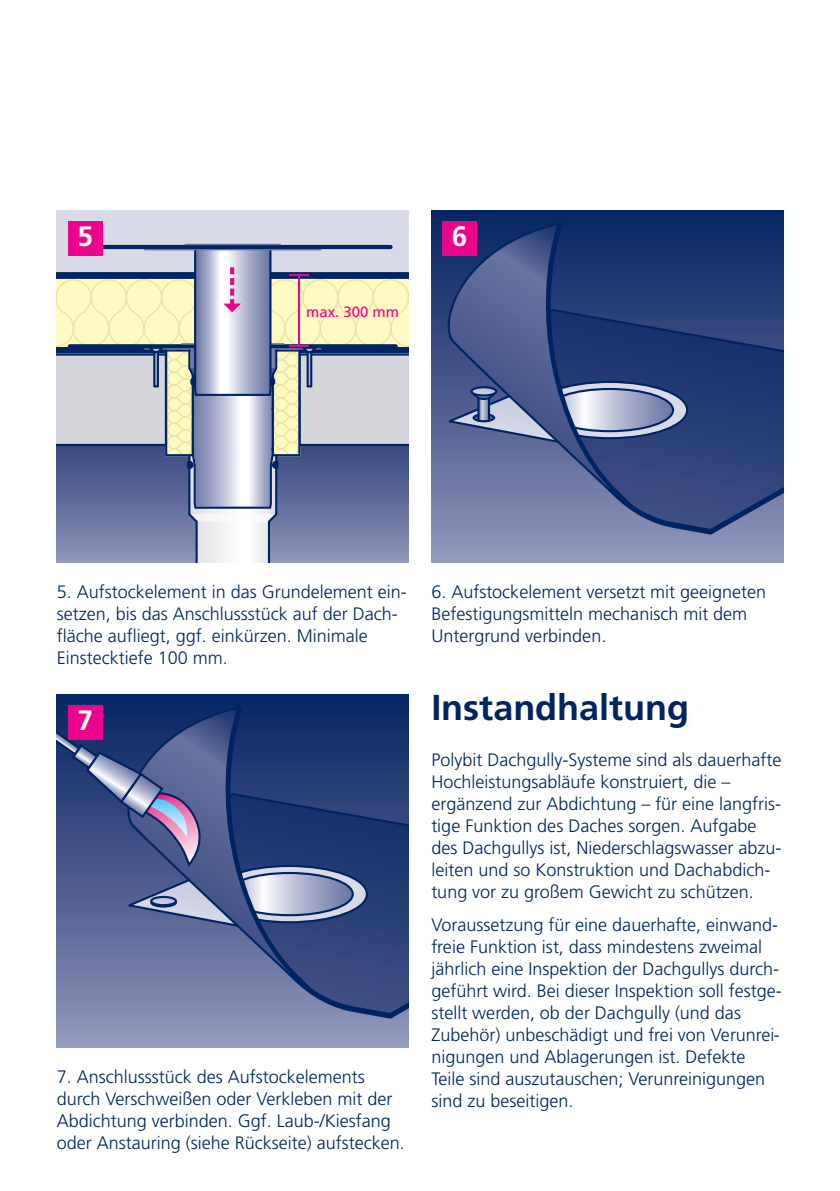
<style>
.page{position:relative;width:840px;height:1191px;background:#fff}
.page>*{position:absolute;margin:0;border:0;box-sizing:border-box;transform-origin:0 0}
.t1{font:700 36px "Frutiger";color:#002361}
.t2{font:700 28px "Frutiger";color:#fff}
.t3{font:300 18px/22px "Frutiger";color:#002361}
.t4{font:14.8px "Frutiger";color:#ed028c}
</style>
<div class="page">
<svg style="left:431px;top:211px;width:351px;height:352px;background:#6a78a3"></svg>
<svg style="left:447px;top:220px;width:335px;height:312px;background:#495c8d"></svg>
<svg style="left:436px;top:221px;width:177px;height:273px;background:#33487d"></svg>
<svg style="left:442px;top:224px;width:323px;height:288px;background:#3e5284"></svg>
<svg style="left:471px;top:387px;width:25px;height:8px"></svg>
<div style="left:470px;top:386px;width:27px;height:10px;border:2px solid #002361;border-radius:50%"></div>
<div style="left:442px;top:221px;width:34px;height:34px;background:#ed028c"></div>
<svg style="left:57px;top:996px;width:351px;height:51px;background:#8b93b8"></svg>
<svg style="left:127px;top:996px;width:281px;height:20px;background:#6a77a2"></svg>
<svg style="left:57px;top:695px;width:351px;height:301px;background:#445688"></svg>
<svg style="left:151px;top:897px;width:25px;height:8px"></svg>
<div style="left:150px;top:896px;width:27px;height:10px;border:2px solid #002361;border-radius:50%"></div>
<div style="left:68px;top:705px;width:34px;height:34px;background:#ed028c"></div>
<div style="left:57px;top:211px;width:351px;height:34px;background:#d8dae8"></div>
<hr style="left:184px;top:244px;width:97px;height:1px;background:#6974a0">
<svg style="left:57px;top:245px;width:351px;height:318px;background:#a8aeb9"></svg>
<hr style="left:144px;top:249px;width:177px;height:1px;background:#6974a0">
<div style="left:68px;top:221px;width:34px;height:34px;background:#ed028c"></div>
<h2 class="t2" style="left:77px;top:225px;width:17px">5</h2>
<p class="t4" style="left:306px;top:306px;width:94px">max. 300 mm</p>
<h2 class="t2" style="left:451px;top:225px;width:17px">6</h2>
<p class="t3" style="left:57px;top:582px;width:351px">5. Aufstockelement in das Grundelement ein&shy;setzen, bis das Anschlussstück auf der Dach&shy;fläche aufliegt, ggf. einkürzen. Minimale Einstecktiefe 100 mm.</p>
<h2 class="t2" style="left:77px;top:709px;width:17px">7</h2>
<p class="t3" style="left:57px;top:1067px;width:349px">7. Anschlussstück des Aufstockelements durch Verschweißen oder Verkleben mit der Abdichtung verbinden. Ggf. Laub-/Kiesfang oder Anstauring (siehe Rückseite) aufstecken.</p>
<p class="t3" style="left:431px;top:582px;width:336px">6. Aufstockelement versetzt mit geeigneten<br>Befestigungsmitteln mechanisch mit dem<br>Untergrund verbinden.</p>
<h1 class="t1" style="left:431px;top:693px;width:259px">Instandhaltung</h1>
<p class="t3" style="left:431px;top:750px;width:351px">Polybit Dachgully-Systeme sind als dauerhafte Hochleistungsabläufe konstruiert, die – ergänzend zur Abdichtung – für eine langfris&shy;tige Funktion des Daches sorgen. Aufgabe des Dachgullys ist, Niederschlagswasser abzu&shy;leiten und so Konstruktion und Dachabdich&shy;tung vor zu großem Gewicht zu schützen.</p>
<p class="t3" style="left:431px;top:915px;width:352px">Voraussetzung für eine dauerhafte, einwand&shy;freie Funktion ist, dass mindestens zweimal jährlich eine Inspektion der Dachgullys durch&shy;geführt wird. Bei dieser Inspektion soll festge&shy;stellt werden, ob der Dachgully (und das Zubehör) unbeschädigt und frei von Verunrei&shy;nigungen und Ablagerungen ist. Defekte Teile sind auszutauschen; Verunreinigungen sind zu beseitigen.</p>
</div>
